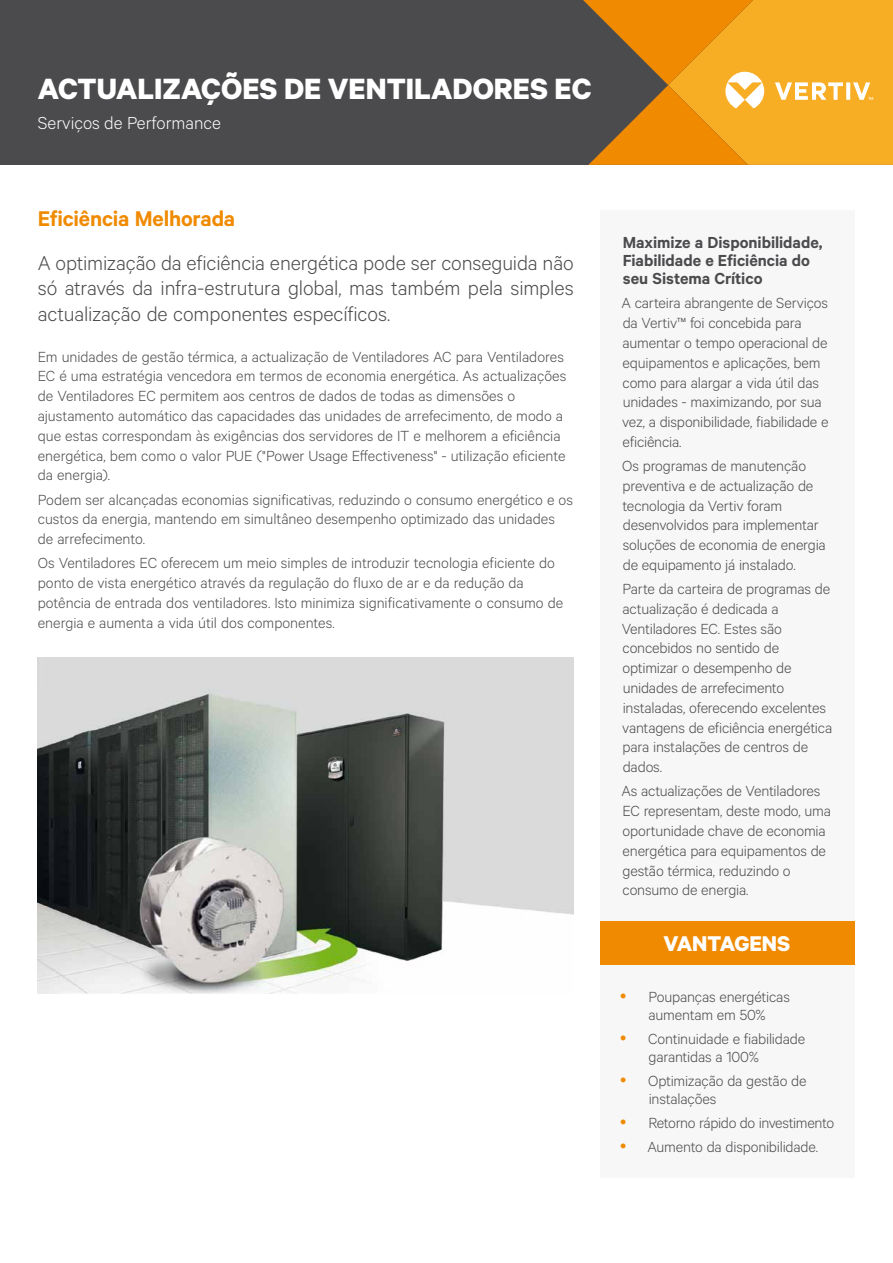
<style>
.page{position:relative;width:893px;height:1263px;background:#fff}
.page>*{position:absolute;margin:0;border:0;box-sizing:border-box;transform-origin:0 0}
.t1{font:700 33px "Calibre";color:#fff}
.t2{font:600 24px "Calibre";letter-spacing:-.01em;color:#f08a00}
.t3{font:700 24px "Calibre";color:#fff}
.t4{font:300 22.5px/25.5px "Calibre";letter-spacing:-.005em;color:#4b4b4d;text-align:justify}
.t5{font:300 19.5px "Calibre";color:#fff}
.t6{font:600 18px/18px "Calibre";letter-spacing:-.005em;color:#4b4b4d}
.t7{font:300 16.5px/19.8px "Calibre";letter-spacing:-.01em;color:#4b4b4d}
</style>
<div class="page">
<div style="left:0;top:0;width:562px;height:165px;background:#4b4b4d"></div>
<svg style="left:562px;top:0;width:331px;height:165px;background:#d39329"></svg>
<img style="left:38px;top:657px;width:536px;height:336px">
<div style="left:601px;top:921px;width:254px;height:44px;background:#f08a00"></div>
<div style="left:601px;top:965px;width:254px;height:213px;background:#f7f7f8"></div>
<div style="left:601px;top:211px;width:254px;height:710px;background:#f7f7f8"></div>
<h1 class="t1" style="left:38px;top:68px;width:555px">ACTUALIZAÇÕES DE VENTILADORES EC</h1>
<p class="t5" style="left:38px;top:112px;width:185px">Serviços de Performance</p>
<h2 class="t2" style="left:38px;top:204px;width:199px">Eficiência Melhorada</h2>
<h3 class="t4" style="left:38px;top:249px;width:537px">A optimização da eficiência energética pode ser conseguida não só através da infra-estrutura global, mas também pela simples actualização de componentes específicos.</h3>
<p class="t7" style="left:38px;top:346px;width:530px">Em unidades de gestão térmica, a actualização de Ventiladores AC para Ventiladores EC é uma estratégia vencedora em termos de economia energética. As actualizações de Ventiladores EC permitem aos centros de dados de todas as dimensões o ajustamento automático das capacidades das unidades de arrefecimento, de modo a que estas correspondam às exigências dos servidores de IT e melhorem a eficiência energética, bem como o valor PUE ("Power Usage Effectiveness" - utilização eficiente da energia).</p>
<p class="t7" style="left:38px;top:489px;width:537px">Podem ser alcançadas economias significativas, reduzindo o consumo energético e os custos da energia, mantendo em simultâneo desempenho optimizado das unidades de arrefecimento.</p>
<p class="t7" style="left:38px;top:552px;width:527px">Os Ventiladores EC oferecem um meio simples de introduzir tecnologia eficiente do ponto de vista energético através da regulação do fluxo de ar e da redução da potência de entrada dos ventiladores. Isto minimiza significativamente o consumo de energia e aumenta a vida útil dos componentes.</p>
<p class="t6" style="left:623px;top:233px;width:201px">Maximize a Disponibilidade,<br>Fiabilidade e Eficiência do seu Sistema Crítico</p>
<p class="t7" style="left:621px;top:293px;width:209px">A carteira abrangente de Serviços da Vertiv™ foi concebida para aumentar o tempo operacional de equipamentos e aplicações, bem como para alargar a vida útil das unidades - maximizando, por sua vez, a disponibilidade, fiabilidade e eficiência.</p>
<p class="t7" style="left:622px;top:455px;width:205px">Os programas de manutenção preventiva e de actualização de tecnologia da Vertiv foram desenvolvidos para implementar soluções de economia de energia de equipamento já instalado.</p>
<p class="t7" style="left:622px;top:578px;width:212px">Parte da carteira de programas de actualização é dedicada a<br>Ventiladores EC. Estes são concebidos no sentido de optimizar o desempenho de unidades de arrefecimento instaladas, oferecendo excelentes vantagens de eficiência energética para instalações de centros de dados.</p>
<p class="t7" style="left:621px;top:780px;width:211px">As actualizações de Ventiladores<br>EC representam, deste modo, uma oportunidade chave de economia energética para equipamentos de gestão térmica, reduzindo o consumo de energia.</p>
<h2 class="t3" style="left:663px;top:929px;width:128px">VANTAGENS</h2>
<p class="t7" style="left:648px;top:987px;width:143px;line-height:18px">Poupanças energéticas aumentam em 50%</p>
<p class="t7" style="left:648px;top:1029px;width:158px;line-height:18px">Continuidade e fiabilidade garantidas a 100%</p>
<p class="t7" style="left:648px;top:1071px;width:160px;line-height:18px">Optimização da gestão de instalações</p>
<p class="t7" style="left:647px;top:1110px;width:188px;line-height:24px">Retorno rápido do investimento<br>Aumento da disponibilidade.</p>
</div>
